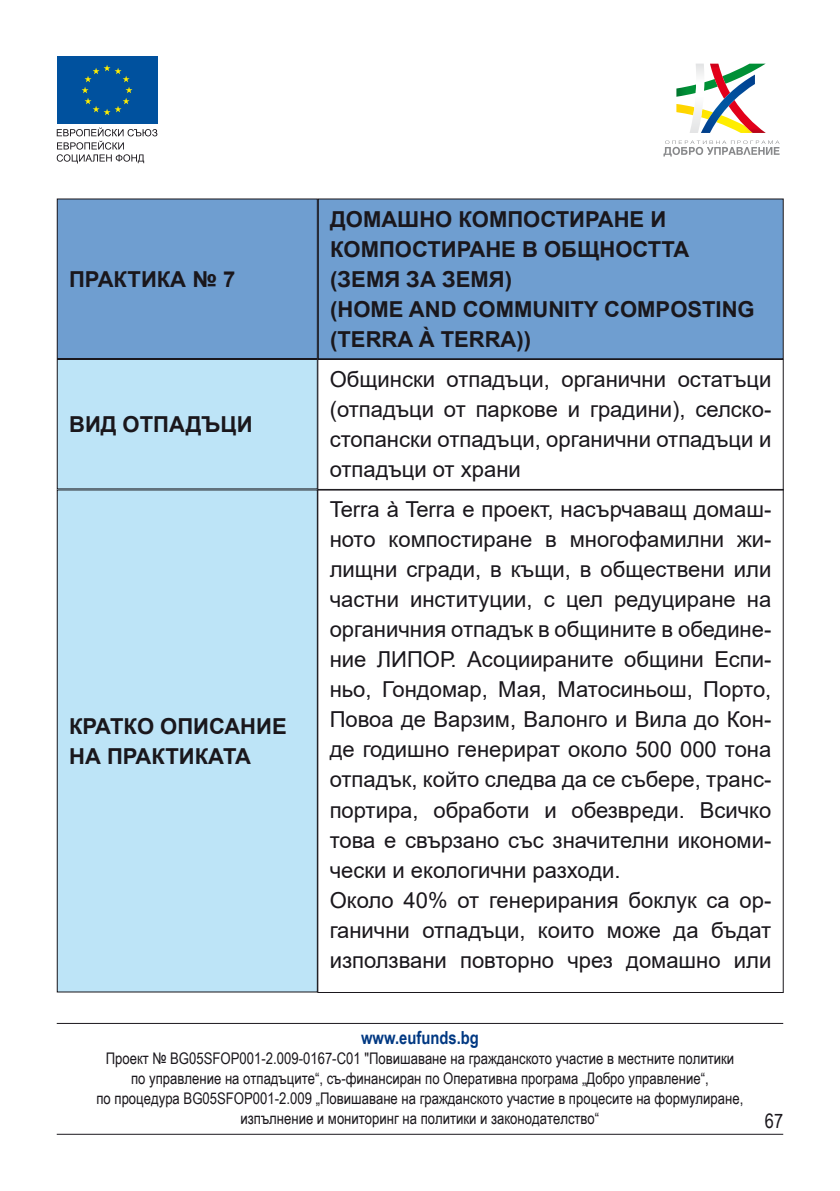
<style>
.page{position:relative;width:840px;height:1191px;background:#fff}
.page>*{position:absolute;margin:0;border:0;box-sizing:border-box;transform-origin:0 0}
.t1{font:22px/30px "Arial";color:#1a171c;text-align:justify}
.t2{font:700 22px/30px "Arial";color:#1a171c}
.t3{font:20px "Arial Narrow";color:#1a171c}
.t4{font:700 18px "Arial Narrow";color:#003882}
.t5{font:16px/20px "Arial Narrow";color:#1a171c;text-align:center}
</style>
<div class="page">
<svg style="left:57px;top:127px;width:100px;height:36px"></svg>
<div style="left:57px;top:57px;width:100px;height:67px;background:#00519e"></div>
<svg style="left:82px;top:65px;width:50px;height:50px"></svg>
<svg style="left:663px;top:140px;width:116px;height:17px"></svg>
<svg style="left:676px;top:64px;width:89px;height:69px"></svg>
<hr style="left:57px;top:1133px;width:725px;height:1px;background:#1a171c">
<hr style="left:57px;top:1023px;width:725px;height:1px;background:#1a171c">
<div style="left:317px;top:359px;width:466px;height:131px;border:1px solid #1a171c"></div>
<div style="left:318px;top:199px;width:464px;height:160px;background:#6f9ed0"></div>
<div style="left:317px;top:198px;width:466px;height:161px;border:1px solid #1a171c"></div>
<div style="left:57px;top:199px;width:260px;height:159px;background:#6f9ed0"></div>
<div style="left:57px;top:198px;width:260px;height:161px;border:1px solid #1a171c"></div>
<div style="left:57px;top:359px;width:260px;height:130px;background:#bde4f7"></div>
<div style="left:57px;top:359px;width:260px;height:130px;border:1px solid #1a171c"></div>
<div style="left:57px;top:490px;width:260px;height:502px;background:#bde4f7"></div>
<div style="left:57px;top:489px;width:260px;height:503px;border:1px solid #1a171c"></div>
<p class="t2" style="left:69px;top:264px;width:167px">ПРАКТИКА № 7</p>
<p class="t2" style="left:69px;top:410px;width:185px">ВИД ОТПАДЪЦИ</p>
<p class="t2" style="left:69px;top:711px;width:219px">КРАТКО ОПИСАНИЕ<br>НА ПРАКТИКАТА</p>
<p class="t2" style="left:330px;top:204px;width:426px">ДОМАШНО КОМПОСТИРАНЕ И<br>КОМПОСТИРАНЕ В ОБЩНОСТТА (ЗЕМЯ ЗА ЗЕМЯ)<br>(HOME AND COMMUNITY COMPOSTING (TERRA À TERRA))</p>
<p class="t1" style="left:329px;top:364px;width:443px">Общински отпадъци, органични остатъци (отпадъци от паркове и градини), селско&shy;стопански отпадъци, органични отпадъци и отпадъци от храни</p>
<p class="t1" style="left:329px;top:494px;width:443px;text-align:left">Terra à Terra е проект, насърчаващ домаш&shy;ното компостиране в многофамилни жи&shy;лищни сгради, в къщи, в обществени или частни институции, с цел редуциране на органичния отпадък в общините в обедине&shy;ние ЛИПОР. Асоциираните общини Еспи&shy;ньо, Гондомар, Мая, Матосиньош, Порто, Повоа де Варзим, Валонго и Вила до Кон&shy;де годишно генерират около 500 000 тона отпадък, който следва да се събере, транс&shy;портира, обработи и обезвреди. Всичко това е свързано със значителни икономи&shy;чески и екологични разходи.<br>Около 40% от генерирания боклук са ор&shy;ганични отпадъци, които може да бъдат използвани повторно чрез домашно или</p>
<p class="t4" style="left:361px;top:1023px;width:119px">www.eufunds.bg</p>
<p class="t5" style="left:96px;top:1047px;width:648px">Проект № BG05SFOP001-2.009-0167-C01 "Повишаване на гражданското участие в местните политики по управление на отпадъците“, съ-финансиран по Оперативна програма „Добро управление“,<br>по процедура BG05SFOP001-2.009 „Повишаване на гражданското участие в процесите на формулиране, изпълнение и мониторинг на политики и законодателство“</p>
<p class="t3" style="left:764px;top:1106px;width:20px">67</p>
</div>
